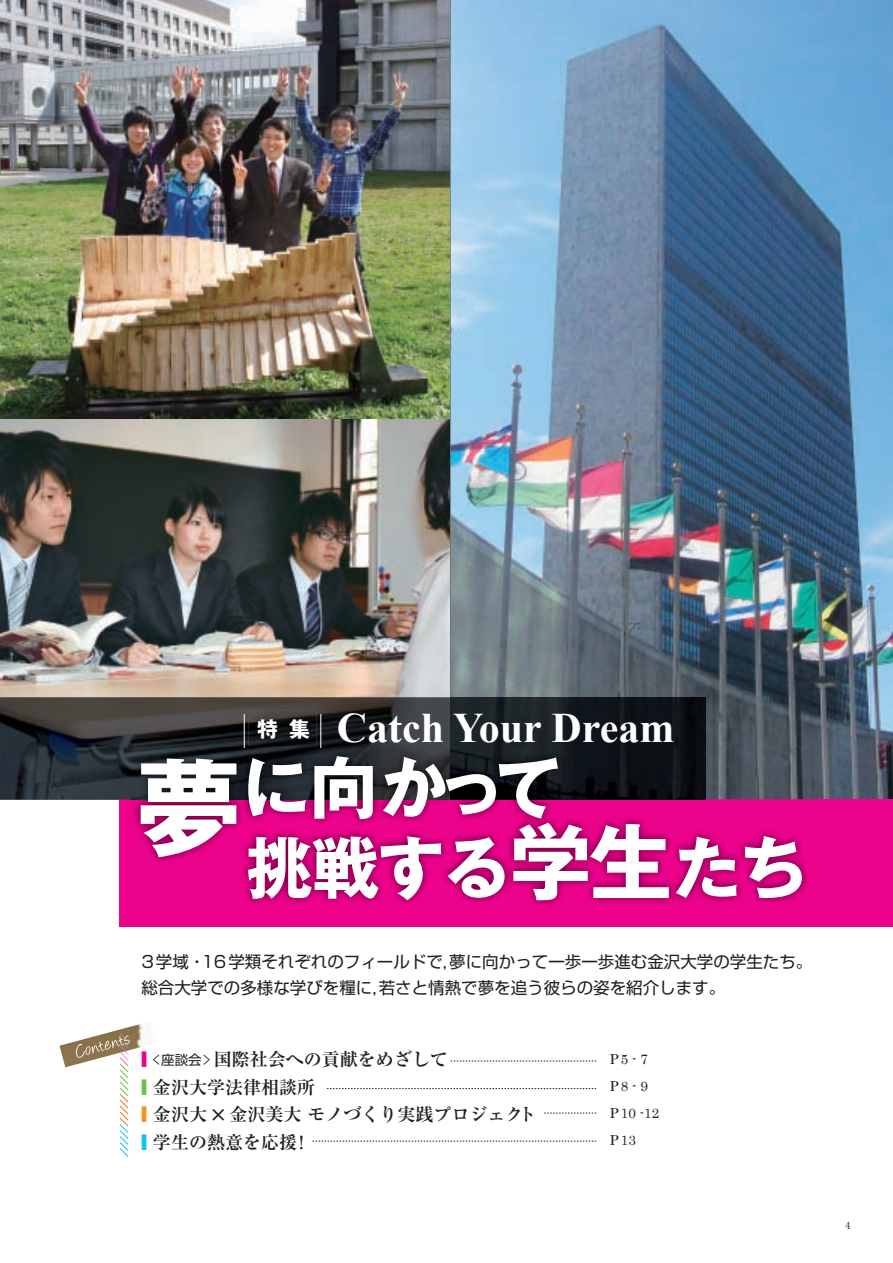
<style>
.page{position:relative;width:893px;height:1263px;background:#fff}
.page>*{position:absolute;margin:0;border:0;box-sizing:border-box;transform-origin:0 0}
.t1{font:700 67.5px/79.9px "Gothic MB101 Pro";letter-spacing:-.025em;color:#fff}
.t2{font:700 42px "Times New Roman";color:#fff}
.t3{font:700 22.5px "Ryumin Pro";color:#231f20}
.t4{font:700 21px "Gothic MB101 Pro";color:#fff}
.t5{font:700 18px/27.9px "Ryumin Pro";color:#231f20}
.t6{font:700 18px "Ryumin Pro";color:#ed028c;scale:.3 1}
.t7{font:16.5px/25.5px "Shin Go Pro";color:#231f20}
.t8{font:13.5px/27px "Century";color:#231f20}
.t9{font:13.5px "Shin Go Pro";color:#231f20}
.t10{font:9.75px "Ryumin Pro";color:#231f20}
.s1{font-size:105px}
.s2{font-size:82.5px}
.s3{font-family:"Shin Go Pro";font-weight:400;font-size:13.5px;color:#231f20}
.s4{color:#71bf44}
.s5{color:#f7931d}
.s6{color:#15c0f2}
.s7{font-family:"Ryumin Pro";font-weight:700}
</style>
<div class="page">
<img style="left:0;top:419px;width:451px;height:278px">
<img style="left:0;top:0;width:451px;height:419px">
<img style="left:451px;top:0;width:442px;height:799px">
<div style="left:119px;top:799px;width:774px;height:128px;background:#ed028c"></div>
<img style="left:0;top:697px;width:706px;height:102px">
<svg style="left:316px;top:742px;width:16px;height:1px"></svg>
<img style="left:132px;top:747px;width:677px;height:158px">
<img style="left:249px;top:711px;width:67px;height:35px">
<img style="left:283px;top:742px;width:33px;height:1px">
<hr style="left:244px;top:714px;width:1px;height:34px;background:#fff">
<hr style="left:320px;top:714px;width:1px;height:34px;background:#fff">
<svg style="left:451px;top:1061px;width:145px;height:1px"></svg>
<svg style="left:327px;top:1088px;width:269px;height:1px"></svg>
<svg style="left:544px;top:1113px;width:52px;height:1px"></svg>
<svg style="left:313px;top:1141px;width:283px;height:1px"></svg>
<img style="left:60px;top:1024px;width:90px;height:43px">
<svg style="left:76px;top:1033px;width:54px;height:124px"></svg>
<p class="t4" style="left:257px;top:712px;width:22px">特</p>
<p class="t4" style="left:289px;top:712px;width:22px">集</p>
<p class="t2" style="left:337px;top:699px;width:339px">Catch Your Dream</p>
<p class="t1" style="left:246px;top:739px;width:562px;text-indent:-110px"><span class="s1">夢</span>に向かって<br>挑戦する<span class="s2">学生</span>たち</p>
<p class="t7" style="left:141px;top:947px;width:585px">3学域・<br>総合大学での多様な学びを糧に,若さと情熱で夢を追う彼らの姿を紹介します。</p>
<p class="t7" style="left:201px;top:947px;width:612px">16学類それぞれのフィールドで,夢に向かって一歩一歩進む金沢大学の学生たち。</p>
<p class="t5" style="left:214px;top:1044px;width:236px">国際社会への貢献をめざして</p>
<p class="t6" style="left:142px;top:1045px;width:61px">■ <span class="s3">&lt;</span></p>
<p class="t5" style="left:229px;top:1071px;width:308px;text-indent:-88px"><span class="s4">■</span> 金沢大学法律相談所<br>金沢美大モノづくり実践プロジェクト</p>
<p class="t9" style="left:161px;top:1048px;width:50px">座談会&gt;</p>
<p class="t5" style="left:142px;top:1099px;width:67px"><span class="s5">■</span> 金沢大</p>
<p class="t5" style="left:142px;top:1127px;width:164px"><span class="s6">■</span> 学生の熱意を応援!</p>
<p class="t3" style="left:207px;top:1097px;width:24px">×</p>
<p class="t8" style="left:608px;top:1044px;width:53px"><span class="s7">Ｐ</span> 7-5<br><span class="s7">Ｐ</span> 9-8<br><span class="s7">Ｐ</span>10 -12<br><span class="s7">Ｐ</span>13</p>
<p class="t10" style="left:846px;top:1218px;width:6px">4</p>
</div>
